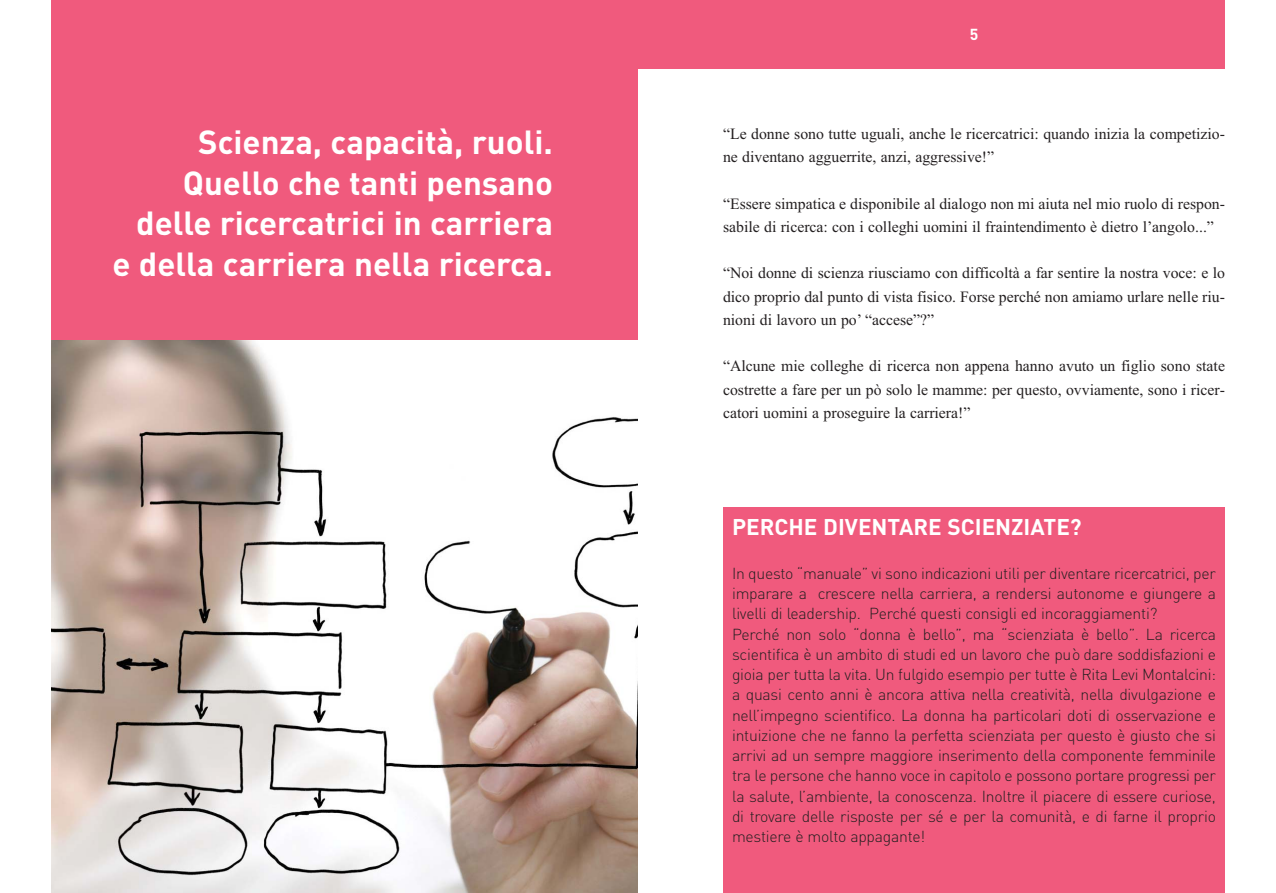
<style>
.page{position:relative;width:1276px;height:893px;background:#fff}
.page>*{position:absolute;margin:0;border:0;box-sizing:border-box;transform-origin:0 0}
.t1{font:700 33px/40.5px "DIN";color:#fff;text-align:right}
.t2{font:700 22.5px "DIN";color:#fff}
.t3{font:300 15.75px/20.2px "DIN";letter-spacing:-.015em;color:#231f20}
.t4{font:15.75px/23.2px "Times New Roman";color:#231f20}
.t5{font:700 15.75px "DIN";color:#fff}
</style>
<div class="page">
<div style="left:638px;top:0;width:587px;height:68px;background:#f05a7d"></div>
<div style="left:51px;top:0;width:587px;height:893px;background:#f05a7d"></div>
<img style="left:51px;top:341px;width:587px;height:552px">
<div style="left:723px;top:507px;width:502px;height:386px;background:#f05a7d"></div>
<h1 class="t1" style="left:112px;top:125px;width:442px">Scienza, capacità, ruoli.<br>Quello che tanti pensano delle ricercatrici in carriera e della carriera nella ricerca.</h1>
<p class="t5" style="left:969px;top:29px;width:10px">5</p>
<p class="t4" style="left:723px;top:124px;width:503px">“Le donne sono tutte uguali, anche le ricercatrici: quando inizia la competizio&shy;ne diventano agguerrite, anzi, aggressive!”</p>
<p class="t4" style="left:723px;top:193px;width:503px">“Essere simpatica e disponibile al dialogo non mi aiuta nel mio ruolo di respon&shy;sabile di ricerca: con i colleghi uomini il fraintendimento è dietro l’angolo...”</p>
<p class="t4" style="left:723px;top:263px;width:503px;text-align:justify">“Noi donne di scienza riusciamo con difficoltà a far sentire la nostra voce: e lo dico proprio dal punto di vista fisico. Forse perché non amiamo urlare nelle riu&shy;nioni di lavoro un po’ “accese”?”</p>
<p class="t4" style="left:723px;top:356px;width:503px;text-align:justify">“Alcune mie colleghe di ricerca non appena hanno avuto un figlio sono state costrette a fare per un pò solo le mamme: per questo, ovviamente, sono i ricer&shy;catori uomini a proseguire la carriera!”</p>
<h2 class="t2" style="left:732px;top:518px;width:351px">PERCHE DIVENTARE SCIENZIATE?</h2>
<p class="t3" style="left:732px;top:565px;width:485px">In questo “manuale” vi sono indicazioni utili per diventare ricercatrici, per imparare a crescere nella carriera, a rendersi autonome e giungere a livelli di leadership. Perché questi consigli ed incoraggiamenti?<br>Perché non solo “donna è bello”, ma “scienziata è bello”. La ricerca scientifica è un ambito di studi ed un lavoro che può dare soddisfazioni e gioia per tutta la vita. Un fulgido esempio per tutte è Rita Levi Montalcini: a quasi cento anni è ancora attiva nella creatività, nella divulgazione e nell’impegno scientifico. La donna ha particolari doti di osservazione e intuizione che ne fanno la perfetta scienziata per questo è giusto che si arrivi ad un sempre maggiore inserimento della componente femminile tra le persone che hanno voce in capitolo e possono portare progressi per la salute, l’ambiente, la conoscenza. Inoltre il piacere di essere curiose, di trovare delle risposte per sé e per la comunità, e di farne il proprio mestiere è molto appagante!</p>
</div>
